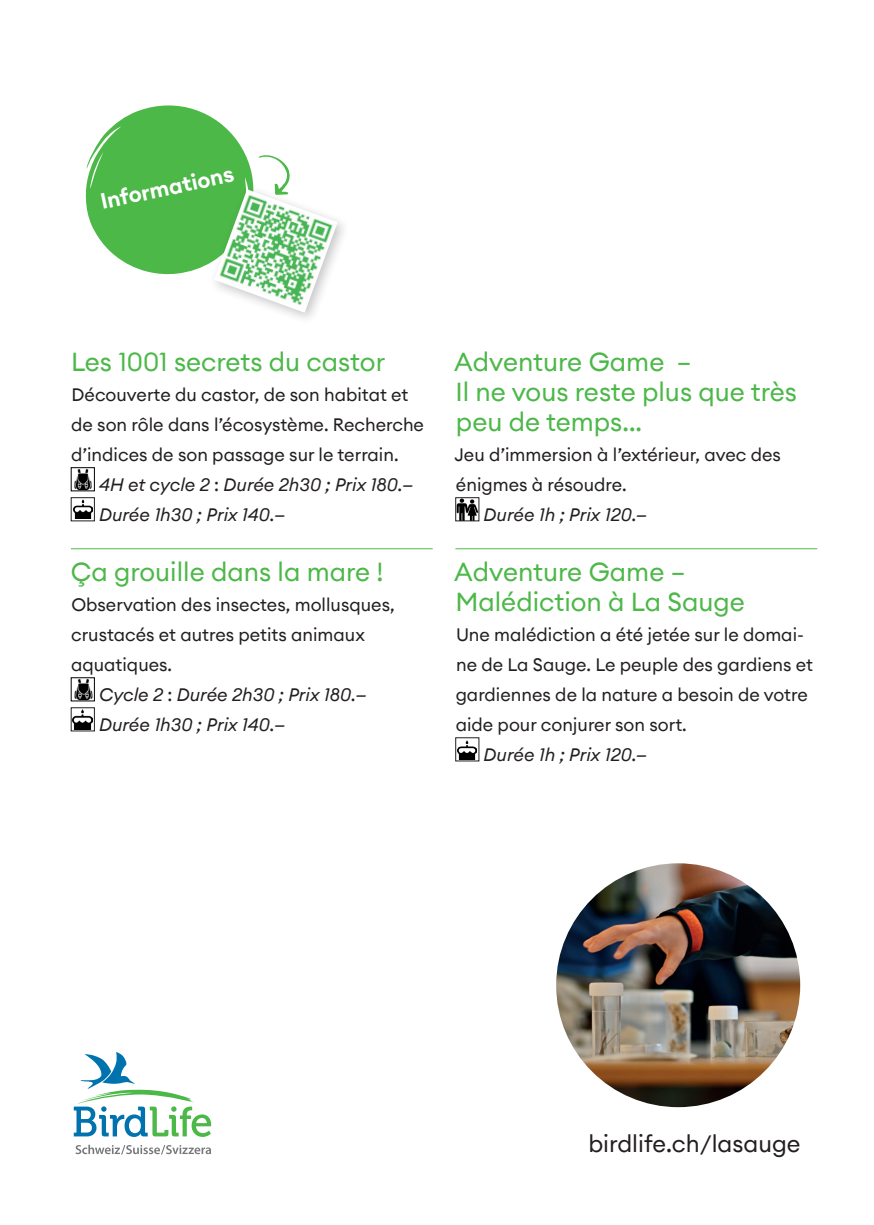
<style>
.page{position:relative;width:874px;height:1225px;background:#fff}
.page>*{position:absolute;margin:0;border:0;box-sizing:border-box;transform-origin:0 0}
.t1{font:26px/30px "Euclid Circular A";color:#4cb848}
.t2{font:23.6px "Euclid Circular A";color:#231f20}
.t3{font:600 22px "Euclid Circular A";color:#fff}
.t4{font:18px/30px "Euclid Circular A";color:#231f20}
.t5{font:italic 18px/30px "Euclid Circular A";color:#231f20}
.s1{font-style:normal}
</style>
<div class="page">
<svg style="left:74px;top:1052px;width:137px;height:85px"></svg>
<svg style="left:76px;top:1144px;width:135px;height:10px"></svg>
<hr style="left:71px;top:548px;width:361px;height:1px;background:#51b948">
<img style="left:74px;top:469px;width:18px;height:20px">
<div style="left:71px;top:467px;width:24px;height:24px;border:1px solid #000"></div>
<img style="left:73px;top:499px;width:19px;height:20px">
<div style="left:71px;top:497px;width:24px;height:24px;border:1px solid #231f20"></div>
<img style="left:74px;top:679px;width:19px;height:20px">
<div style="left:71px;top:677px;width:24px;height:24px;border:1px solid #000"></div>
<img style="left:73px;top:709px;width:20px;height:20px">
<div style="left:71px;top:707px;width:24px;height:24px;border:1px solid #231f20"></div>
<hr style="left:455px;top:548px;width:361px;height:1px;background:#51b948">
<img style="left:457px;top:499px;width:20px;height:20px">
<div style="left:455px;top:497px;width:24px;height:24px;border:1px solid #231f20"></div>
<img style="left:457px;top:740px;width:19px;height:19px">
<div style="left:455px;top:737px;width:24px;height:24px;border:1px solid #231f20"></div>
<img style="left:556px;top:863px;width:243px;height:244px;border-radius:122px">
<svg style="left:86px;top:105px;width:251px;height:208px"></svg>
<img style="left:217px;top:193px;width:118px;height:116px">
<p class="t3" style="left:98px;top:188px;width:137px;rotate:-12deg">Informations</p>
<h1 class="t1" style="left:71px;top:347px;width:315px">Les 1001 secrets du castor</h1>
<p class="t4" style="left:71px;top:379px;width:354px">Découverte du castor, de son habitat et de son rôle dans l’écosystème. Recherche d’indices de son passage sur le terrain.</p>
<p class="t5" style="left:99px;top:469px;width:316px">4H et cycle 2 <span class="s1">:</span> Durée 2h30 ; Prix 180.—<br>Durée 1h30 ; Prix 140.—</p>
<h1 class="t1" style="left:71px;top:557px;width:314px">Ça grouille dans la mare !</h1>
<p class="t4" style="left:71px;top:589px;width:325px">Observation des insectes, mollusques,</p>
<p class="t4" style="left:71px;top:619px;width:295px">crustacés et autres petits animaux</p>
<p class="t4" style="left:71px;top:649px;width:102px">aquatiques.</p>
<p class="t5" style="left:99px;top:679px;width:269px">Cycle 2 <span class="s1">:</span> Durée 2h30 ; Prix 180.—</p>
<p class="t5" style="left:99px;top:709px;width:188px">Durée 1h30 ; Prix 140.—</p>
<h1 class="t1" style="left:454px;top:347px;width:344px">Adventure Game –<br>Il ne vous reste plus que très peu de temps...</h1>
<p class="t4" style="left:454px;top:439px;width:328px">Jeu d’immersion à l’extérieur, avec des énigmes à résoudre.</p>
<p class="t5" style="left:483px;top:499px;width:165px">Durée 1h ; Prix 120.—</p>
<h1 class="t1" style="left:454px;top:557px;width:292px">Adventure Game –<br>Malédiction à La Sauge</h1>
<p class="t4" style="left:455px;top:619px;width:358px">Une malédiction a été jetée sur le domai&shy;ne de La Sauge. Le peuple des gardiens et gardiennes de la nature a besoin de votre aide pour conjurer son sort.</p>
<p class="t5" style="left:483px;top:739px;width:165px">Durée 1h ; Prix 120.—</p>
<h2 class="t2" style="left:588px;top:1128px;width:214px">birdlife.ch/lasauge</h2>
</div>
